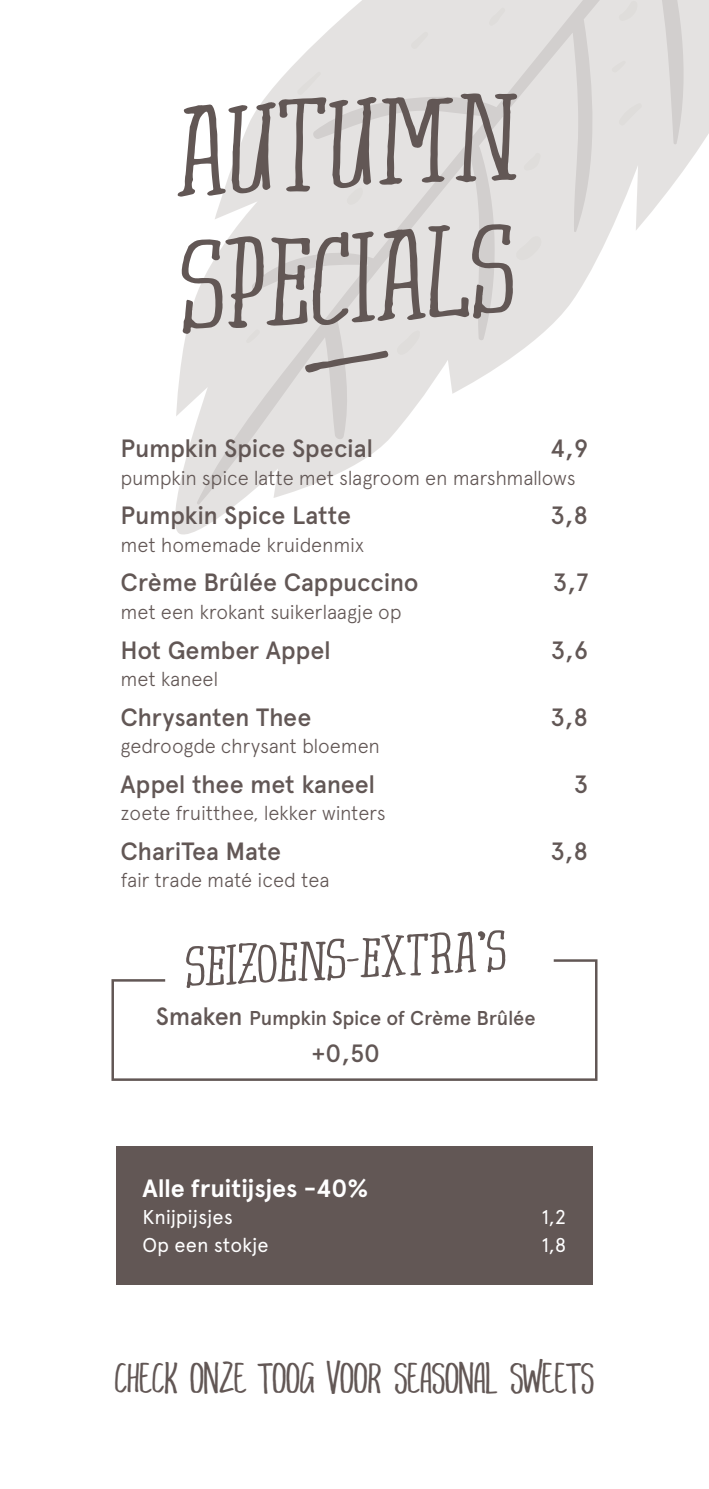
<style>
.page{position:relative;width:709px;height:1489px;background:#fff}
.page>*{position:absolute;margin:0;border:0;box-sizing:border-box;transform-origin:0 0}
.t1{font:134.5px/134.5px "Evertoneone";color:#625755}
.t2{font:60px "Evertoneone";color:#625755}
.t3{font:49.75px "Evertonetwo";color:#625755}
.t4{font:500 25px "Apercu";letter-spacing:-.015em;color:#625755}
.t5{font:700 25px "Apercu";color:#fff}
.t6{font:300 20px "Apercu";letter-spacing:-.015em;color:#625755}
.t7{font:500 20px "Apercu";letter-spacing:-.015em;color:#625755}
.t8{font:20px "Apercu";letter-spacing:-.01em;color:#fff}
.s1{font-size:25px}
</style>
<div class="page">
<svg style="left:175px;top:297px;width:60px;height:238px;fill:#e4e2e1"></svg>
<svg style="left:196px;top:0;width:513px;height:505px;fill:#e4e2e1"></svg>
<svg style="left:346px;top:187px;width:17px;height:18px"></svg>
<svg style="left:245px;top:329px;width:16px;height:14px"></svg>
<svg style="left:514px;top:236px;width:29px;height:24px"></svg>
<svg style="left:522px;top:153px;width:19px;height:18px"></svg>
<svg style="left:488px;top:8px;width:18px;height:18px"></svg>
<svg style="left:409px;top:32px;width:20px;height:17px"></svg>
<svg style="left:296px;top:72px;width:26px;height:23px"></svg>
<svg style="left:618px;top:103px;width:24px;height:23px"></svg>
<svg style="left:610px;top:61px;width:16px;height:11px"></svg>
<svg style="left:617px;top:1px;width:21px;height:20px"></svg>
<svg style="left:111px;top:959px;width:487px;height:122px"></svg>
<svg style="left:303px;top:323px;width:117px;height:75px;background:#d8d5d4"></svg>
<div style="left:116px;top:1146px;width:477px;height:138px;background:#625755"></div>
<h1 class="t1" style="left:167px;top:85px;width:347px;rotate:-3deg">Autumn<br>Specials</h1>
<p class="t4" style="left:121px;top:433px;width:254px">Pumpkin Spice Special</p>
<p class="t4" style="left:550px;top:433px;width:40px">4,9</p>
<p class="t6" style="left:121px;top:466px;width:456px">pumpkin spice latte met slagroom en marshmallows</p>
<p class="t4" style="left:121px;top:500px;width:232px">Pumpkin Spice Latte</p>
<p class="t4" style="left:550px;top:500px;width:39px">3,8</p>
<p class="t6" style="left:121px;top:533px;width:245px">met homemade kruidenmix</p>
<p class="t4" style="left:121px;top:567px;width:299px">Crème Brûlée Cappuccino</p>
<p class="t4" style="left:553px;top:567px;width:37px">3,7</p>
<p class="t6" style="left:121px;top:600px;width:282px">met een krokant suikerlaagje op</p>
<p class="t4" style="left:121px;top:634px;width:212px">Hot Gember Appel</p>
<p class="t4" style="left:551px;top:634px;width:39px">3,6</p>
<p class="t6" style="left:121px;top:667px;width:99px">met kaneel</p>
<p class="t4" style="left:121px;top:701px;width:192px">Chrysanten Thee</p>
<p class="t4" style="left:550px;top:701px;width:39px">3,8</p>
<p class="t6" style="left:121px;top:734px;width:261px">gedroogde chrysant bloemen</p>
<p class="t4" style="left:121px;top:769px;width:256px">Appel thee met kaneel</p>
<p class="t4" style="left:574px;top:769px;width:16px">3</p>
<p class="t6" style="left:121px;top:801px;width:267px">zoete fruitthee, lekker winters</p>
<p class="t4" style="left:121px;top:836px;width:162px">ChariTea Mate</p>
<p class="t4" style="left:550px;top:836px;width:39px">3,8</p>
<p class="t6" style="left:121px;top:868px;width:211px">fair trade maté iced tea</p>
<h2 class="t2" style="left:183px;top:933px;width:322px;rotate:-3deg">SEIZOENS-EXTRA’s</h2>
<p class="t7" style="left:156px;top:1005px;width:381px"><span class="s1">Smaken</span> Pumpkin Spice of Crème Brûlée</p>
<p class="t4" style="left:311px;top:1038px;width:70px">+0,50</p>
<p class="t5" style="left:142px;top:1172px;width:227px">Alle fruitijsjes -40%</p>
<p class="t8" style="left:142px;top:1205px;width:92px">Knijpijsjes</p>
<p class="t8" style="left:541px;top:1205px;width:26px">1,2</p>
<p class="t8" style="left:142px;top:1232px;width:128px">Op een stokje</p>
<p class="t8" style="left:541px;top:1232px;width:26px">1,8</p>
<h3 class="t3" style="left:115px;top:1351px;width:481px">CHECK ONZE TOOG VOOR SEASONAL SWEETS</h3>
</div>
